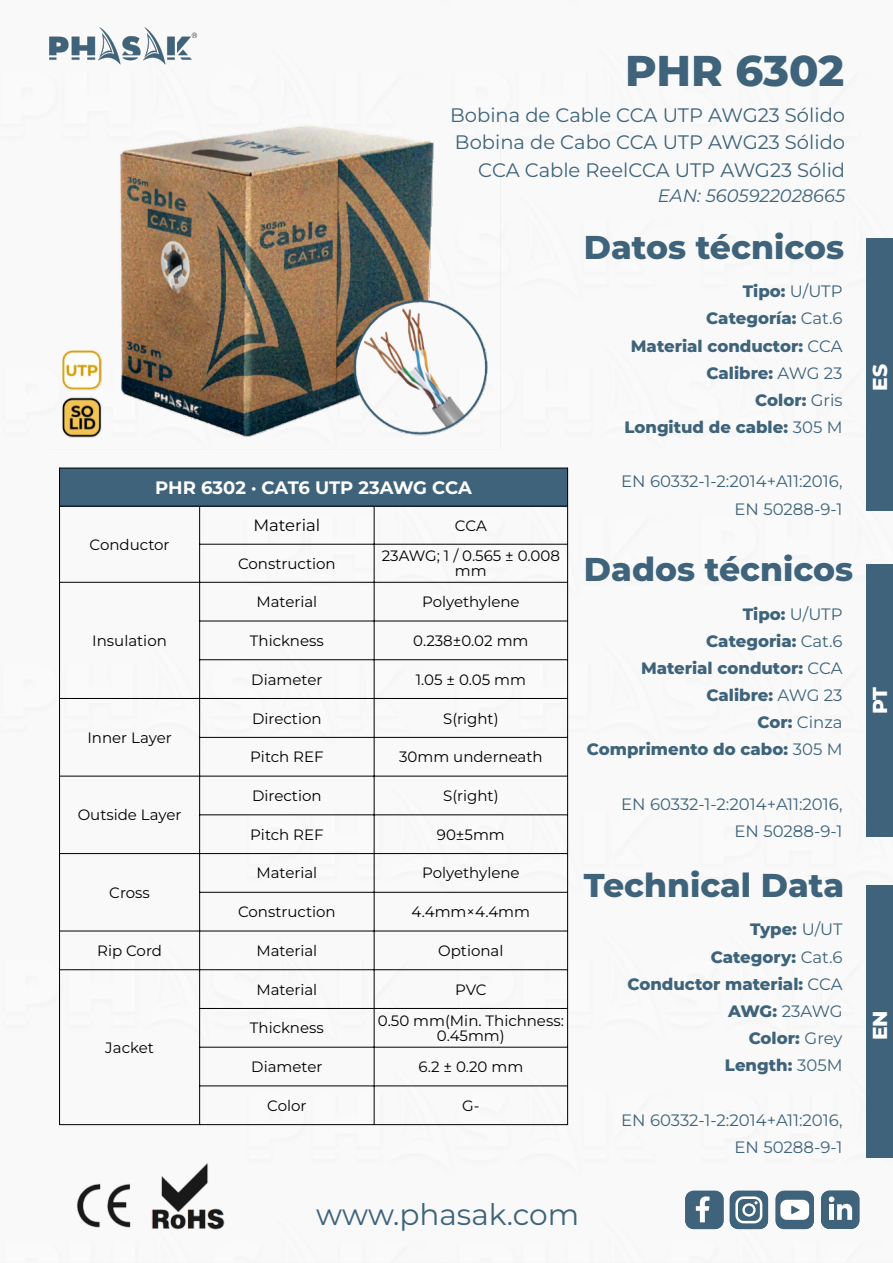
<style>
.page{position:relative;width:893px;height:1263px;background:#fff}
.page>*{position:absolute;margin:0;border:0;box-sizing:border-box;transform-origin:0 0}
.t1{font:800 43.05px "Montserrat";color:#3e637b}
.t2{font:800 33px "Montserrat";color:#3e637b}
.t3{font:29.55px "Montserrat";color:#3e637b}
.t4{font:800 20.25px "Montserrat";color:#fff}
.t5{font:19.5px/27.8px "Montserrat";color:#3e637b;text-align:right}
.t6{font:700 18px "Montserrat";letter-spacing:-.01em;color:#fff}
.t7{font:italic 18px "Montserrat";color:#3e637b}
.t8{font:800 16.5px/27.2px "Montserrat";color:#3e637b;text-align:right}
.t9{font:16.5px/27.2px "Montserrat";color:#3e637b;text-align:right}
.t10{font:16.5px "Montserrat";color:#000}
.t11{font:15px/15px "Montserrat";color:#000;text-align:center}
.s1{font-weight:400}
</style>
<div class="page">
<img style="left:5px;top:77px;width:888px;height:1186px">
<img style="left:49px;top:27px;width:149px;height:38px">
<div style="left:685px;top:1191px;width:38px;height:38px;background:#3e637b;border-radius:8px"></div>
<div style="left:730px;top:1191px;width:38px;height:38px;background:#3e637b;border-radius:8px"></div>
<div style="left:776px;top:1191px;width:38px;height:38px;background:#3e637b;border-radius:8px"></div>
<div style="left:821px;top:1190px;width:38px;height:39px;background:#3e637b;border-radius:8px"></div>
<svg style="left:696px;top:1196px;width:13px;height:26px"></svg>
<svg style="left:735px;top:1196px;width:27px;height:27px"></svg>
<svg style="left:780px;top:1200px;width:29px;height:20px"></svg>
<svg style="left:829px;top:1196px;width:23px;height:24px"></svg>
<div style="left:60px;top:468px;width:508px;height:38px;background:#3e637b"></div>
<hr style="left:59px;top:468px;width:1px;height:657px;background:#000">
<hr style="left:567px;top:468px;width:1px;height:657px;background:#000">
<hr style="left:199px;top:506px;width:1px;height:618px;background:#000">
<hr style="left:374px;top:506px;width:1px;height:618px;background:#000">
<hr style="left:60px;top:468px;width:508px;height:1px;background:#000">
<hr style="left:60px;top:506px;width:508px;height:1px;background:#000">
<hr style="left:200px;top:544px;width:368px;height:1px;background:#000">
<hr style="left:60px;top:582px;width:508px;height:1px;background:#000">
<hr style="left:200px;top:621px;width:368px;height:1px;background:#000">
<hr style="left:200px;top:659px;width:368px;height:1px;background:#000">
<hr style="left:60px;top:698px;width:508px;height:1px;background:#000">
<hr style="left:200px;top:737px;width:368px;height:1px;background:#000">
<hr style="left:60px;top:776px;width:508px;height:1px;background:#000">
<hr style="left:200px;top:814px;width:368px;height:1px;background:#000">
<hr style="left:60px;top:853px;width:508px;height:1px;background:#000">
<hr style="left:200px;top:892px;width:368px;height:1px;background:#000">
<hr style="left:60px;top:931px;width:508px;height:1px;background:#000">
<hr style="left:60px;top:969px;width:508px;height:1px;background:#000">
<hr style="left:200px;top:1008px;width:368px;height:1px;background:#000">
<hr style="left:200px;top:1047px;width:368px;height:1px;background:#000">
<hr style="left:200px;top:1085px;width:368px;height:1px;background:#000">
<hr style="left:60px;top:1124px;width:508px;height:1px;background:#000">
<div style="left:866px;top:238px;width:27px;height:272px;background:#3e637b"></div>
<div style="left:866px;top:564px;width:27px;height:272px;background:#3e637b"></div>
<div style="left:866px;top:886px;width:27px;height:272px;background:#3e637b"></div>
<img style="left:77px;top:1162px;width:148px;height:68px">
<img style="left:48px;top:106px;width:453px;height:343px">
<h1 class="t1" style="left:625px;top:45px;width:221px">PHR 6302</h1>
<h3 class="t5" style="left:450px;top:101px;width:396px">Bobina de Cable CCA UTP AWG23 Sólido<br>Bobina de Cabo CCA UTP AWG23 Sólido<br>CCA Cable ReelCCA UTP AWG23 Sólid</h3>
<p class="t7" style="left:658px;top:184px;width:189px">EAN: 5605922028665</p>
<h2 class="t2" style="left:584px;top:227px;width:262px">Datos técnicos</h2>
<p class="t8" style="left:624px;top:278px;width:220px">Tipo: <span class="s1">U/UTP<br></span>Categoría: <span class="s1">Cat.6<br></span>Material conductor: <span class="s1">CCA<br></span>Calibre: <span class="s1">AWG 23<br></span>Color: <span class="s1">Gris<br></span>Longitud de cable: <span class="s1">305 M</span></p>
<p class="t9" style="left:621px;top:468px;width:223px">EN 60332-1-2:2014+A11:2016,<br>EN 50288-9-1</p>
<h2 class="t2" style="left:584px;top:549px;width:271px">Dados técnicos</h2>
<p class="t8" style="left:587px;top:600px;width:257px">Tipo: <span class="s1">U/UTP<br></span>Categoria: <span class="s1">Cat.6<br></span>Material condutor: <span class="s1">CCA<br></span>Calibre: <span class="s1">AWG 23<br></span>Cor: <span class="s1">Cinza<br></span>Comprimento do cabo: <span class="s1">305 M</span></p>
<p class="t9" style="left:621px;top:790px;width:223px">EN 60332-1-2:2014+A11:2016,<br>EN 50288-9-1</p>
<h2 class="t2" style="left:584px;top:865px;width:262px">Technical Data</h2>
<p class="t8" style="left:627px;top:916px;width:217px">Type: <span class="s1">U/UT<br></span>Category: <span class="s1">Cat.6<br></span>Conductor material: <span class="s1">CCA<br></span>AWG: <span class="s1">23AWG<br></span>Color: <span class="s1">Grey<br></span>Length: <span class="s1">305M</span></p>
<p class="t9" style="left:621px;top:1106px;width:223px">EN 60332-1-2:2014+A11:2016,<br>EN 50288-9-1</p>
<p class="t6" style="left:155px;top:476px;width:318px">PHR 6302 · CAT6 UTP 23AWG CCA</p>
<p class="t10" style="left:253px;top:515px;width:68px">Material</p>
<p class="t11" style="left:455px;top:518px;width:33px">CCA</p>
<p class="t11" style="left:238px;top:556px;width:99px">Construction</p>
<p class="t11" style="left:382px;top:548px;width:180px">23AWG; 1 / 0.565 ± 0.008 mm</p>
<p class="t11" style="left:90px;top:537px;width:81px">Conductor</p>
<p class="t11" style="left:256px;top:594px;width:62px">Material</p>
<p class="t11" style="left:422px;top:594px;width:99px">Polyethylene</p>
<p class="t11" style="left:250px;top:633px;width:75px">Thickness</p>
<p class="t11" style="left:413px;top:633px;width:117px">0.238±0.02 mm</p>
<p class="t11" style="left:251px;top:672px;width:73px">Diameter</p>
<p class="t11" style="left:416px;top:672px;width:112px">1.05 ± 0.05 mm</p>
<p class="t11" style="left:92px;top:633px;width:76px">Insulation</p>
<p class="t11" style="left:252px;top:711px;width:71px">Direction</p>
<p class="t11" style="left:443px;top:711px;width:57px">S(right)</p>
<p class="t11" style="left:250px;top:749px;width:75px">Pitch REF</p>
<p class="t11" style="left:399px;top:749px;width:145px">30mm underneath</p>
<p class="t11" style="left:87px;top:730px;width:86px">Inner Layer</p>
<p class="t11" style="left:252px;top:788px;width:71px">Direction</p>
<p class="t11" style="left:443px;top:788px;width:57px">S(right)</p>
<p class="t11" style="left:250px;top:827px;width:75px">Pitch REF</p>
<p class="t11" style="left:437px;top:827px;width:70px">90±5mm</p>
<p class="t11" style="left:78px;top:807px;width:105px">Outside Layer</p>
<p class="t11" style="left:256px;top:866px;width:62px">Material</p>
<p class="t11" style="left:422px;top:866px;width:99px">Polyethylene</p>
<p class="t11" style="left:238px;top:904px;width:99px">Construction</p>
<p class="t11" style="left:412px;top:904px;width:120px">4.4mm×4.4mm</p>
<p class="t11" style="left:109px;top:885px;width:42px">Cross</p>
<p class="t11" style="left:97px;top:943px;width:66px">Rip Cord</p>
<p class="t11" style="left:256px;top:943px;width:62px">Material</p>
<p class="t11" style="left:438px;top:943px;width:67px">Optional</p>
<p class="t11" style="left:256px;top:982px;width:62px">Material</p>
<p class="t11" style="left:455px;top:982px;width:33px">PVC</p>
<p class="t11" style="left:250px;top:1020px;width:75px">Thickness</p>
<p class="t11" style="left:378px;top:1013px;width:187px">0.50 mm(Min. Thichness:<br>0.45mm)</p>
<p class="t11" style="left:251px;top:1059px;width:73px">Diameter</p>
<p class="t11" style="left:418px;top:1059px;width:106px">6.2 ± 0.20 mm</p>
<p class="t11" style="left:267px;top:1098px;width:41px">Color</p>
<p class="t11" style="left:462px;top:1098px;width:19px">G-</p>
<p class="t11" style="left:105px;top:1040px;width:50px">Jacket</p>
<h3 class="t3" style="left:316px;top:1196px;width:264px">www.phasak.com</h3>
<h3 class="t4" style="left:867px;top:391px;width:28px;rotate:-90deg">ES</h3>
<h3 class="t4" style="left:867px;top:714px;width:29px;rotate:-90deg">PT</h3>
<h3 class="t4" style="left:867px;top:1040px;width:31px;rotate:-90deg">EN</h3>
</div>
